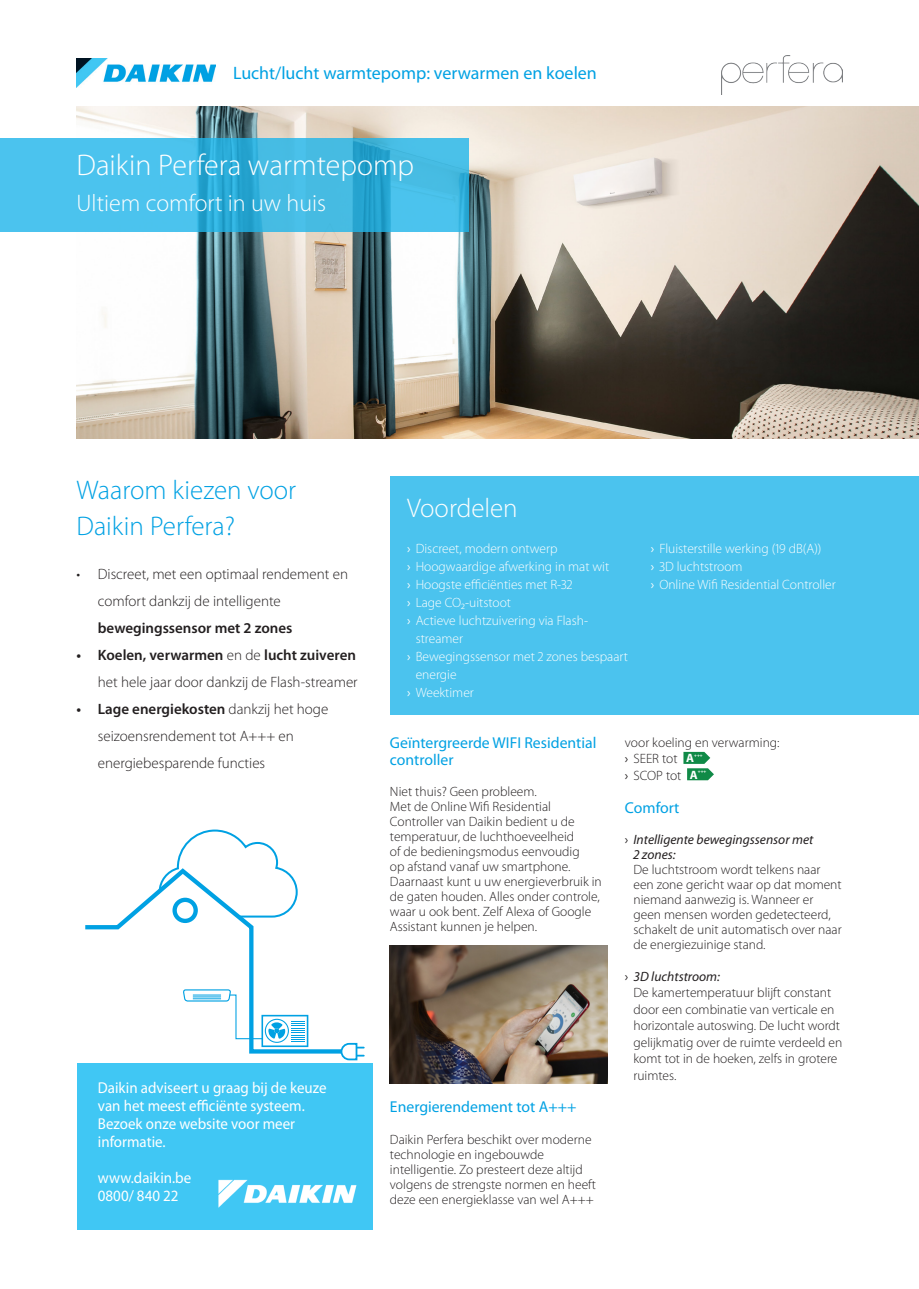
<style>
.page{position:relative;width:919px;height:1289px;background:#fff}
.page>*{position:absolute;margin:0;border:0;box-sizing:border-box;transform-origin:0 0}
.t1{font:300 30px "Myriad Pro";color:#fff}
.headline{font:300 27px/36px "Myriad Pro";color:#00a1e3}
.t2{font:300 27px "Myriad Pro";color:#fff}
.t3{font:300 24px "Myriad Pro";color:#fff}
.Header_1{font:18px "Myriad Pro";color:#00a1e3}
.Subheadlines{font:15.75px/18px "Myriad Pro";color:#fff;scale:.95 1}
.list__no_hyphenation{font:15.75px/16.5px "Myriad Pro";color:#00a1e3}
.Subheadlines-2{font:15.75px "Myriad Pro";color:#00a1e3}
.t4{font:300 15px/27px "Myriad Pro";color:#231f20}
.list__no_hyphenation-2{font:300 13.5px/15px "Myriad Pro";color:#231f20}
.t5{font:300 13.5px/18px "Myriad Pro";color:#fff}
.Copy{font:300 13.5px/15px "Myriad Pro";color:#231f20}
.t6{font:700 12.15px "Myriad Pro";color:#fff}
.t7{font:700 4.65px "Myriad Pro";color:#fff}
.s1{font-weight:600}
.s2{font-weight:400}
.s3{font-weight:400;font-style:italic}
</style>
<div class="page">
<img style="left:77px;top:106px;width:841px;height:332px">
<div style="left:390px;top:477px;width:528px;height:238px;background:#4bc3ee"></div>
<div style="left:77px;top:1062px;width:295px;height:167px;background:#40c7f4"></div>
<img style="left:218px;top:1179px;width:139px;height:28px">
<img style="left:390px;top:945px;width:217px;height:138px">
<svg style="left:683px;top:752px;width:31px;height:28px"></svg>
<svg style="left:0;top:138px;width:468px;height:94px;background:#41bae4"></svg>
<svg style="left:177px;top:829px;width:102px;height:36px"></svg>
<svg style="left:85px;top:865px;width:254px;height:189px"></svg>
<svg style="left:182px;top:988px;width:126px;height:59px"></svg>
<svg style="left:339px;top:1042px;width:25px;height:18px"></svg>
<img style="left:721px;top:55px;width:121px;height:40px">
<img style="left:77px;top:58px;width:138px;height:29px">
<p class="Header_1" style="left:233px;top:61px;width:365px">Lucht/lucht warmtepomp: verwarmen en koelen</p>
<p class="t1" style="left:77px;top:147px;width:339px">Daikin Perfera warmtepomp</p>
<p class="t3" style="left:77px;top:188px;width:251px">Ultiem comfort in uw huis</p>
<p class="headline" style="left:77px;top:472px;width:221px">Waarom kiezen voor<br>Daikin Perfera?</p>
<p class="t4" style="left:98px;top:560px;width:252px;text-indent:-21px">• Discreet, met een optimaal rendement en comfort dankzij de intelligente <span class="s1">bewegingssensor met 2 zones</span></p>
<p class="t4" style="left:77px;top:641px;width:282px;text-align:right"><span class="s1">• Koelen, verwarmen</span> en de <span class="s1">lucht zuiveren </span>het hele jaar door dankzij de Flash-streamer</p>
<p class="t4" style="left:98px;top:695px;width:232px;text-indent:-21px"><span class="s1">• Lage energiekosten</span> dankzij het hoge seizoensrendement tot A+++ en energiebesparende functies</p>
<p class="Subheadlines" style="left:98px;top:1078px;width:242px">Daikin adviseert u graag bij de keuze van het meest efficiënte systeem.<br>Bezoek onze website voor meer informatie.</p>
<p class="Subheadlines" style="left:98px;top:1168px;width:100px">www.daikin.be<br>0800/ 840 22</p>
<h2 class="t2" style="left:407px;top:492px;width:112px">Voordelen</h2>
<p class="t5" style="left:407px;top:539px;width:152px"><span class="s2">›</span> Discreet, modern ontwerp</p>
<p class="t5" style="left:407px;top:557px;width:203px"><span class="s2">›</span> Hoogwaardige afwerking in mat wit</p>
<p class="t5" style="left:407px;top:575px;width:167px"><span class="s2">›</span> Hoogste efficiënties met R-32</p>
<p class="t5" style="left:407px;top:593px;width:105px"><span class="s2">›</span> Lage CO₂-uitstoot</p>
<p class="t5" style="left:407px;top:611px;width:182px"><span class="s2">›</span> Actieve luchtzuivering via Flash-</p>
<p class="t5" style="left:415px;top:629px;width:49px">streamer</p>
<p class="t5" style="left:407px;top:647px;width:222px"><span class="s2">›</span> Bewegingssensor met 2 zones bespaart</p>
<p class="t5" style="left:415px;top:665px;width:42px">energie</p>
<p class="t5" style="left:407px;top:683px;width:68px"><span class="s2">›</span> Weektimer</p>
<p class="t5" style="left:650px;top:539px;width:186px"><span class="s2">›</span> Fluisterstille werking (19 dB(A))<br><span class="s2">›</span> 3D luchtstroom<br><span class="s2">›</span> Online Wifi Residential Controller</p>
<p class="list__no_hyphenation" style="left:390px;top:734px;width:208px">Geïntergreerde WIFI Residential controller</p>
<p class="list__no_hyphenation-2" style="left:390px;top:784px;width:213px">Niet thuis? Geen probleem.<br>Met de Online Wifi Residential Controller van Daikin bedient u de temperatuur, de luchthoeveelheid<br>of de bedieningsmodus eenvoudig<br>op afstand vanaf uw smartphone.<br>Daarnaast kunt u uw energieverbruik in de gaten houden. Alles onder controle, waar u ook bent. Zelf Alexa of Google Assistant kunnen je helpen.</p>
<p class="Subheadlines-2" style="left:390px;top:1097px;width:188px">Energierendement tot A+++</p>
<p class="Copy" style="left:390px;top:1131px;width:208px">Daikin Perfera beschikt over moderne technologie en ingebouwde intelligentie. Zo presteert deze altijd volgens de strengste normen en heeft deze een energieklasse van wel A+++</p>
<p class="Copy" style="left:625px;top:734px;width:156px">voor koeling en verwarming:</p>
<p class="list__no_hyphenation-2" style="left:625px;top:751px;width:54px"><span class="s2">›</span> SEER tot</p>
<p class="t6" style="left:686px;top:750px;width:9px">A</p>
<p class="t7" style="left:694px;top:752px;width:10px">+++</p>
<p class="list__no_hyphenation-2" style="left:625px;top:767px;width:58px"><span class="s2">›</span> SCOP tot</p>
<p class="list__no_hyphenation" style="left:625px;top:798px;width:56px">Comfort</p>
<p class="list__no_hyphenation-2" style="left:633px;top:832px;width:210px;text-indent:-9px"><span class="s2">›</span> <span class="s3">Intelligente bewegingssensor met<br>2 zones:<br></span>De luchtstroom wordt telkens naar een zone gericht waar op dat moment niemand aanwezig is. Wanneer er geen mensen worden gedetecteerd, schakelt de unit automatisch over naar de energiezuinige stand.</p>
<p class="list__no_hyphenation-2" style="left:633px;top:967px;width:210px;line-height:16.5px;text-indent:-9px"><span class="s2">›</span> <span class="s3">3D luchtstroom:<br></span>De kamertemperatuur blijft constant door een combinatie van verticale en horizontale autoswing. De lucht wordt gelijkmatig over de ruimte verdeeld en komt tot in de hoeken, zelfs in grotere ruimtes.</p>
<p class="t6" style="left:690px;top:766px;width:9px">A</p>
<p class="t7" style="left:697px;top:768px;width:10px">+++</p>
</div>
